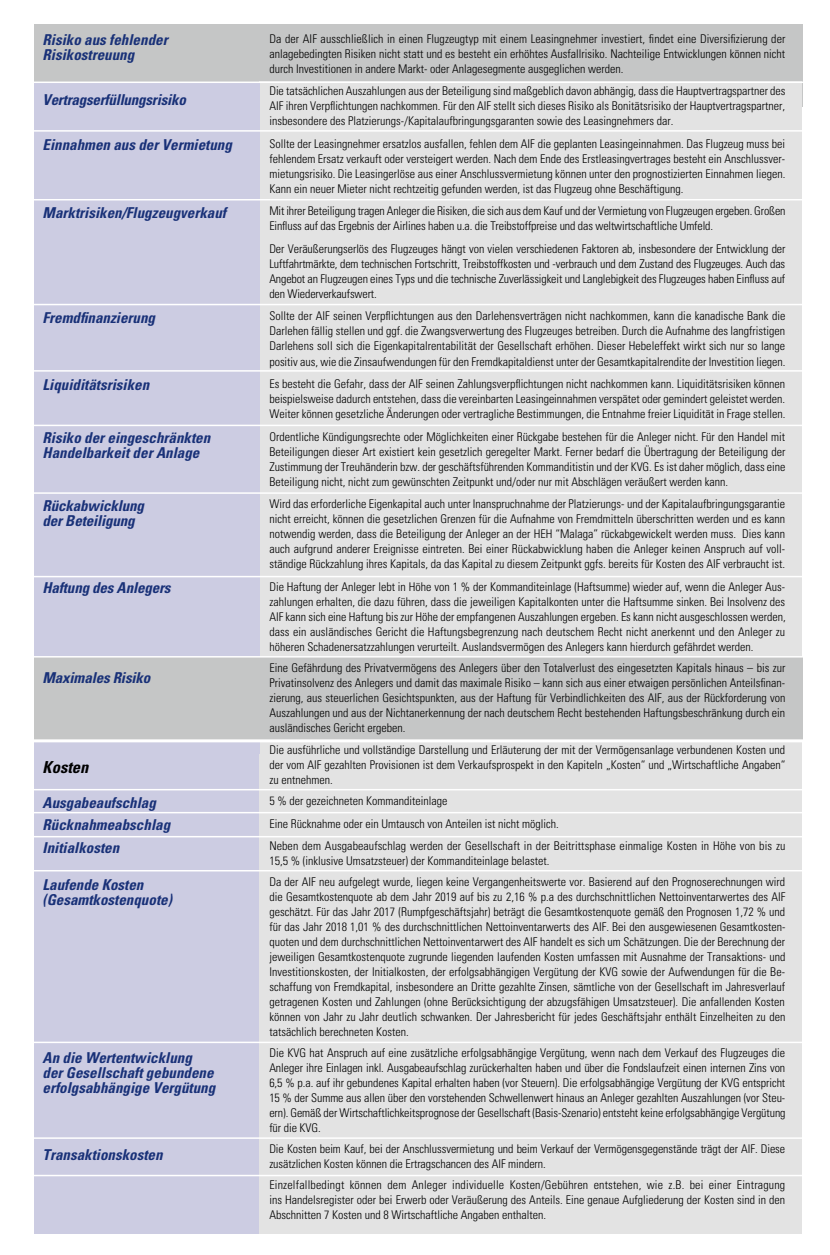
<style>
.page{position:relative;width:830px;height:1255px;background:#fff}
.page>*{position:absolute;margin:0;border:0;box-sizing:border-box;transform-origin:0 0}
.t1{font:italic 700 condensed 16.5px "Univers";color:#000}
.t2{font:italic 700 condensed 15px/15px "Univers";color:#193178}
.t3{font:300 condensed 12px/15px "Univers";color:#000;text-align:justify}
</style>
<div class="page">
<div style="left:34px;top:24px;width:767px;height:82px;background:#c5c6c6"></div>
<div style="left:34px;top:753px;width:225px;height:480px;background:#cccce2"></div>
<div style="left:259px;top:746px;width:542px;height:487px;background:#e3e3e3"></div>
<div style="left:259px;top:81px;width:542px;height:665px;background:#e3e3e3"></div>
<div style="left:34px;top:83px;width:225px;height:670px;background:#cccce2"></div>
<hr style="left:27px;top:81px;width:786px;height:2px;background:#fff">
<hr style="left:27px;top:130px;width:786px;height:2px;background:#fff">
<hr style="left:27px;top:199px;width:786px;height:1px;background:#fff">
<hr style="left:27px;top:304px;width:786px;height:1px;background:#fff">
<hr style="left:26px;top:370px;width:786px;height:1px;background:#fff">
<hr style="left:29px;top:424px;width:786px;height:2px;background:#fff">
<hr style="left:26px;top:576px;width:786px;height:1px;background:#fff">
<hr style="left:26px;top:492px;width:786px;height:2px;background:#fff">
<hr style="left:27px;top:1137px;width:786px;height:1px;background:#fff">
<hr style="left:27px;top:1174px;width:786px;height:2px;background:#fff">
<hr style="left:27px;top:789px;width:786px;height:1px;background:#fff">
<hr style="left:27px;top:811px;width:786px;height:2px;background:#fff">
<hr style="left:27px;top:870px;width:786px;height:1px;background:#fff">
<hr style="left:27px;top:835px;width:786px;height:2px;background:#fff">
<hr style="left:27px;top:1041px;width:786px;height:2px;background:#fff">
<div style="left:34px;top:657px;width:767px;height:83px;background:#c5c6c6"></div>
<hr style="left:27px;top:739px;width:786px;height:3px;background:#fff">
<hr style="left:27px;top:656px;width:786px;height:1px;background:#fff">
<p class="t2" style="left:43px;top:32px;width:126px">Risiko aus fehlender<br>Risikostreuung</p>
<p class="t2" style="left:43px;top:92px;width:145px">Vertragserfüllungsrisiko</p>
<p class="t2" style="left:43px;top:137px;width:191px">Einnahmen aus der Vermietung</p>
<p class="t2" style="left:43px;top:205px;width:185px">Marktrisiken/Flugzeugverkauf</p>
<p class="t2" style="left:43px;top:310px;width:114px">Fremdfinanzierung</p>
<p class="t2" style="left:43px;top:377px;width:108px">Liquiditätsrisiken</p>
<p class="t2" style="left:43px;top:430px;width:169px">Risiko der eingeschränkten<br>Handelbarkeit der Anlage</p>
<p class="t2" style="left:43px;top:497px;width:103px">Rückabwicklung der Beteiligung</p>
<p class="t2" style="left:43px;top:580px;width:129px">Haftung des Anlegers</p>
<p class="t2" style="left:43px;top:670px;width:109px">Maximales Risiko</p>
<h1 class="t1" style="left:43px;top:757px;width:47px">Kosten</h1>
<p class="t2" style="left:43px;top:791px;width:129px;line-height:22.5px">Ausgabeaufschlag<br>Rücknahmeabschlag<br>Initialkosten</p>
<p class="t2" style="left:43px;top:877px;width:131px">Laufende Kosten (Gesamtkostenquote)</p>
<p class="t2" style="left:43px;top:1049px;width:174px">An die Wertentwicklung der Gesellschaft gebundene erfolgsabhängige Vergütung</p>
<p class="t2" style="left:43px;top:1147px;width:121px">Transaktionskosten</p>
<p class="t3" style="left:269px;top:31px;width:517px">Da der AIF ausschließlich in einen Flugzeugtyp mit einem Leasingnehmer investiert, findet eine Diversifizierung der anlagebedingten Risiken nicht statt und es besteht ein erhöhtes Ausfallrisiko. Nachteilige Entwicklungen können nicht durch Investitionen in andere Markt- oder Anlagesegmente ausgeglichen werden.</p>
<p class="t3" style="left:269px;top:84px;width:517px">Die tatsächlichen Auszahlungen aus der Beteiligung sind maßgeblich davon abhängig, dass die Hauptvertragspartner des AIF ihren Verpflichtungen nachkommen. Für den AIF stellt sich dieses Risiko als Bonitätsrisiko der Hauptvertragspartner, insbesondere des Platzierungs-/Kapitalaufbringungsgaranten sowie des Leasingnehmers dar.</p>
<p class="t3" style="left:269px;top:136px;width:517px">Sollte der Leasingnehmer ersatzlos ausfallen, fehlen dem AIF die geplanten Leasingeinnahmen. Das Flugzeug muss bei fehlendem Ersatz verkauft oder versteigert werden. Nach dem Ende des Erstleasingvertrages besteht ein Anschlussver&shy;mietungsrisiko. Die Leasingerlöse aus einer Anschlussvermietung können unter den prognostizierten Einnahmen liegen.<br>Kann ein neuer Mieter nicht rechtzeitig gefunden werden, ist das Flugzeug ohne Beschäftigung.</p>
<p class="t3" style="left:269px;top:204px;width:517px">Mit ihrer Beteiligung tragen Anleger die Risiken, die sich aus dem Kauf und der Vermietung von Flugzeugen ergeben. Großen<br>Einfluss auf das Ergebnis der Airlines haben u.a. die Treibstoffpreise und das weltwirtschaftliche Umfeld.</p>
<p class="t3" style="left:269px;top:241px;width:517px">Der Veräußerungserlös des Flugzeuges hängt von vielen verschiedenen Faktoren ab, insbesondere der Entwicklung der Luftfahrtmärkte, dem technischen Fortschritt, Treibstoffkosten und -verbrauch und dem Zustand des Flugzeuges. Auch das Angebot an Flugzeugen eines Typs und die technische Zuverlässigkeit und Langlebigkeit des Flugzeuges haben Einfluss auf den Wiederverkaufswert.</p>
<p class="t3" style="left:269px;top:309px;width:517px">Sollte der AIF seinen Verpflichtungen aus den Darlehensverträgen nicht nachkommen, kann die kanadische Bank die Darlehen fällig stellen und ggf. die Zwangsverwertung des Flugzeuges betreiben. Durch die Aufnahme des langfristigen Darlehens soll sich die Eigenkapitalrentabilität der Gesellschaft erhöhen. Dieser Hebeleffekt wirkt sich nur so lange positiv aus, wie die Zinsaufwendungen für den Fremdkapitaldienst unter der Gesamtkapitalrendite der Investition liegen.</p>
<p class="t3" style="left:269px;top:376px;width:517px">Es besteht die Gefahr, dass der AIF seinen Zahlungsverpflichtungen nicht nachkommen kann. Liquiditätsrisiken können beispielsweise dadurch entstehen, dass die vereinbarten Leasingeinnahmen verspätet oder gemindert geleistet werden.<br>Weiter können gesetzliche Änderungen oder vertragliche Bestimmungen, die Entnahme freier Liquidität in Frage stellen.</p>
<p class="t3" style="left:269px;top:429px;width:517px">Ordentliche Kündigungsrechte oder Möglichkeiten einer Rückgabe bestehen für die Anleger nicht. Für den Handel mit Beteiligungen dieser Art existiert kein gesetzlich geregelter Markt. Ferner bedarf die Übertragung der Beteiligung der Zustimmung der Treuhänderin bzw. der geschäftsführenden Kommanditistin und der KVG. Es ist daher möglich, dass eine Beteiligung nicht, nicht zum gewünschten Zeitpunkt und/oder nur mit Abschlägen veräußert werden kann.</p>
<p class="t3" style="left:269px;top:496px;width:517px">Wird das erforderliche Eigenkapital auch unter Inanspruchnahme der Platzierungs- und der Kapitalaufbringungsgarantie nicht erreicht, können die gesetzlichen Grenzen für die Aufnahme von Fremdmitteln überschritten werden und es kann notwendig werden, dass die Beteiligung der Anleger an der HEH “Malaga” rückabgewickelt werden muss. Dies kann auch aufgrund anderer Ereignisse eintreten. Bei einer Rückabwicklung haben die Anleger keinen Anspruch auf voll&shy;ständige Rückzahlung ihres Kapitals, da das Kapital zu diesem Zeitpunkt ggfs. bereits für Kosten des AIF verbraucht ist.</p>
<p class="t3" style="left:269px;top:579px;width:517px">Die Haftung der Anleger lebt in Höhe von 1 % der Kommanditeinlage (Haftsumme) wieder auf, wenn die Anleger Aus&shy;zahlungen erhalten, die dazu führen, dass die jeweiligen Kapitalkonten unter die Haftsumme sinken. Bei Insolvenz des AIF kann sich eine Haftung bis zur Höhe der empfangenen Auszahlungen ergeben. Es kann nicht ausgeschlossen werden, dass ein ausländisches Gericht die Haftungsbegrenzung nach deutschem Recht nicht anerkennt und den Anleger zu höheren Schadenersatzzahlungen verurteilt. Auslandsvermögen des Anlegers kann hierdurch gefährdet werden.</p>
<p class="t3" style="left:269px;top:660px;width:517px">Eine Gefährdung des Privatvermögens des Anlegers über den Totalverlust des eingesetzten Kapitals hinaus – bis zur Privatinsolvenz des Anlegers und damit das maximale Risiko – kann sich aus einer etwaigen persönlichen Anteilsfinan&shy;zierung, aus steuerlichen Gesichtspunkten, aus der Haftung für Verbindlichkeiten des AIF, aus der Rückforderung von Auszahlungen und aus der Nichtanerkennung der nach deutschem Recht bestehenden Haftungsbeschränkung durch ein ausländisches Gericht ergeben.</p>
<p class="t3" style="left:269px;top:742px;width:517px">Die ausführliche und vollständige Darstellung und Erläuterung der mit der Vermögensanlage verbundenen Kosten und der vom AIF gezahlten Provisionen ist dem Verkaufsprospekt in den Kapiteln „Kosten“ und „Wirtschaftliche Angaben“ zu entnehmen.</p>
<p class="t3" style="left:269px;top:789px;width:517px;line-height:22.5px;text-align:left">5 % der gezeichneten Kommanditeinlage<br>Eine Rücknahme oder ein Umtausch von Anteilen ist nicht möglich.<br>Neben dem Ausgabeaufschlag werden der Gesellschaft in der Beitrittsphase einmalige Kosten in Höhe von bis zu</p>
<p class="t3" style="left:269px;top:850px;width:517px;line-height:21px">15,5 % (inklusive Umsatzsteuer) der Kommanditeinlage belastet.<br>Da der AIF neu aufgelegt wurde, liegen keine Vergangenheitswerte vor. Basierend auf den Prognoserechnungen wird</p>
<p class="t3" style="left:269px;top:889px;width:517px">die Gesamtkostenquote ab dem Jahr 2019 auf bis zu 2,16 % p.a des durchschnittlichen Nettoinventarwertes des AIF geschätzt. Für das Jahr 2017 (Rumpfgeschäftsjahr) beträgt die Gesamtkostenquote gemäß den Prognosen 1,72 % und für das Jahr 2018 1,01 % des durchschnittlichen Nettoinventarwerts des AIF. Bei den ausgewiesenen Gesamtkosten&shy;quoten und dem durchschnittlichen Nettoinventarwert des AIF handelt es sich um Schätzungen. Die der Berechnung der jeweiligen Gesamtkostenquote zugrunde liegenden laufenden Kosten umfassen mit Ausnahme der Transaktions- und Investitionskosten, der Initialkosten, der erfolgsabhängigen Vergütung der KVG sowie der Aufwendungen für die Be&shy;schaffung von Fremdkapital, insbesondere an Dritte gezahlte Zinsen, sämtliche von der Gesellschaft im Jahresverlauf getragenen Kosten und Zahlungen (ohne Berücksichtigung der abzugsfähigen Umsatzsteuer). Die anfallenden Kosten können von Jahr zu Jahr deutlich schwanken. Der Jahresbericht für jedes Geschäftsjahr enthält Einzelheiten zu den tatsächlich berechneten Kosten.</p>
<p class="t3" style="left:269px;top:1045px;width:517px">Die KVG hat Anspruch auf eine zusätzliche erfolgsabhängige Vergütung, wenn nach dem Verkauf des Flugzeuges die Anleger ihre Einlagen inkl. Ausgabeaufschlag zurückerhalten haben und über die Fondslaufzeit einen internen Zins von 6,5 % p.a. auf ihr gebundenes Kapital erhalten haben (vor Steuern). Die erfolgsabhängige Vergütung der KVG entspricht 15 % der Summe aus allen über den vorstehenden Schwellenwert hinaus an Anleger gezahlten Auszahlungen (vor Steu&shy;ern). Gemäß der Wirtschaftlichkeitsprognose der Gesellschaft (Basis-Szenario) entsteht keine erfolgsabhängige Vergütung für die KVG.</p>
<p class="t3" style="left:269px;top:1141px;width:517px">Die Kosten beim Kauf, bei der Anschlussvermietung und beim Verkauf der Vermögensgegenstände trägt der AIF. Diese zusätzlichen Kosten können die Ertragschancen des AIF mindern.</p>
<p class="t3" style="left:269px;top:1177px;width:517px">Einzelfallbedingt können dem Anleger individuelle Kosten/Gebühren entstehen, wie z.B. bei einer Eintragung ins Handelsregister oder bei Erwerb oder Veräußerung des Anteils. Eine genaue Aufgliederung der Kosten sind in den Abschnitten 7 Kosten und 8 Wirtschaftliche Angaben enthalten.</p>
</div>
